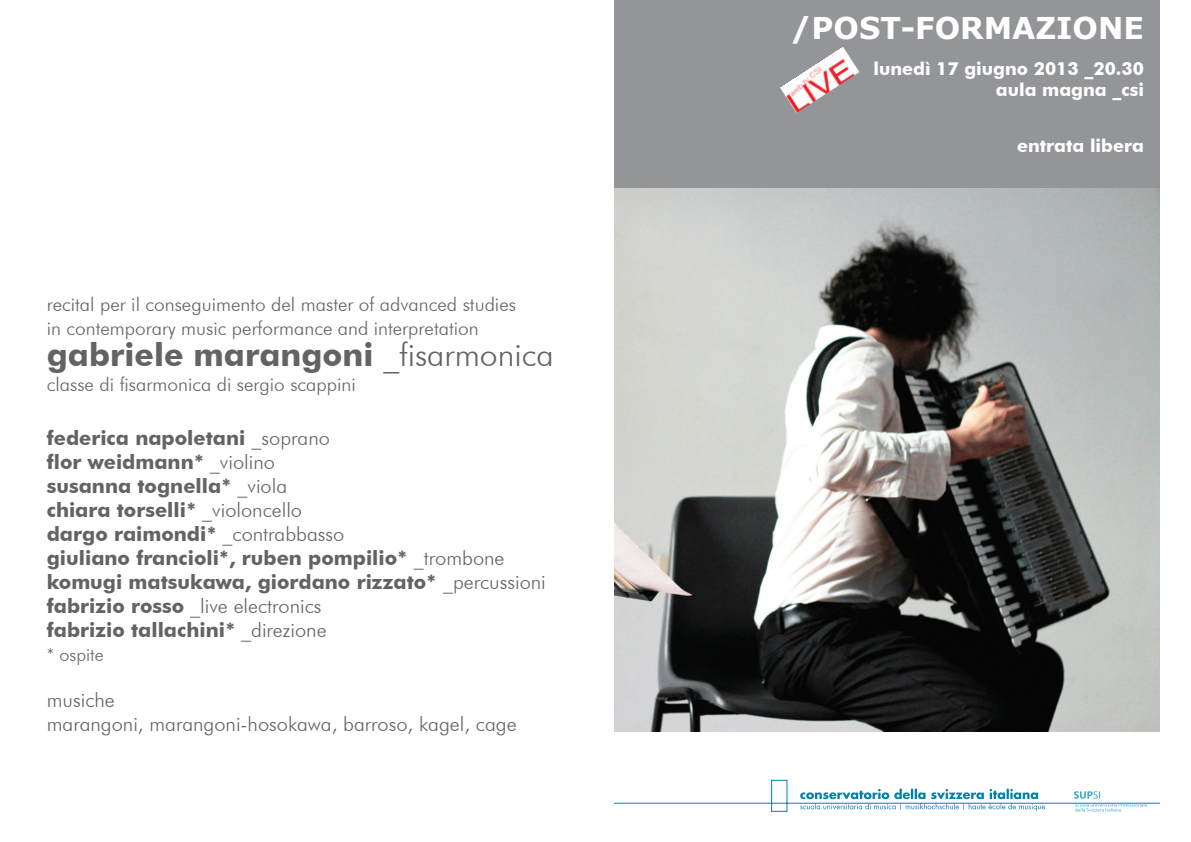
<style>
.page{position:relative;width:1191px;height:842px;background:#fff}
.page>*{position:absolute;margin:0;border:0;box-sizing:border-box;transform-origin:0 0}
.t1{font:700 32px "Futura BT";color:#636366}
.t2{font:700 30px "Verdana";color:#fff}
.t3{font:700 20px/24px "Futura BT";color:#636366}
.t4{font:300 20px/24px "Futura BT";color:#636366}
.t5{font:300 19px/24px "Futura BT";color:#636366}
.t6{font:700 18px/21.6px "Futura BT";color:#fff;text-align:right}
.t7{font:300 18px "Futura BT";color:#636366}
.s1{font-weight:300}
</style>
<div class="page">
<div style="left:614px;top:0;width:545px;height:189px;background:#939598"></div>
<svg style="left:614px;top:780px;width:545px;height:32px"></svg>
<img style="left:780px;top:47px;width:79px;height:66px">
<img style="left:614px;top:189px;width:545px;height:542px">
<p class="t5" style="left:47px;top:292px;width:471px">recital per il conseguimento del master of advanced studies in contemporary music performance and interpretation</p>
<p class="t5" style="left:47px;top:372px;width:310px">classe di fisarmonica di sergio scappini</p>
<p class="t3" style="left:47px;top:425px;width:500px">federica napoletani <span class="s1">_soprano<br></span>flor weidmann* <span class="s1">_violino<br></span>susanna tognella* <span class="s1">_viola<br></span>chiara torselli* <span class="s1">_violoncello<br></span>dargo raimondi* <span class="s1">_contrabbasso<br></span>giuliano francioli*, ruben pompilio* <span class="s1">_trombone </span>komugi matsukawa, giordano rizzato* <span class="s1">_percussioni </span>fabrizio rosso <span class="s1">_live electronics<br></span>fabrizio tallachini* <span class="s1">_direzione</span></p>
<p class="t7" style="left:47px;top:643px;width:58px">* ospite</p>
<h1 class="t1" style="left:47px;top:335px;width:508px">gabriele marangoni <span class="s1">_fisarmonica</span></h1>
<p class="t4" style="left:47px;top:688px;width:471px">musiche<br>marangoni, marangoni-hosokawa, barroso, kagel, cage</p>
<h2 class="t2" style="left:791px;top:6px;width:355px">/POST-FORMAZIONE</h2>
<p class="t6" style="left:873px;top:57px;width:272px">lunedì 17 giugno 2013 _20.30 aula magna _csi</p>
<p class="t6" style="left:1017px;top:135px;width:128px">entrata libera</p>
</div>
